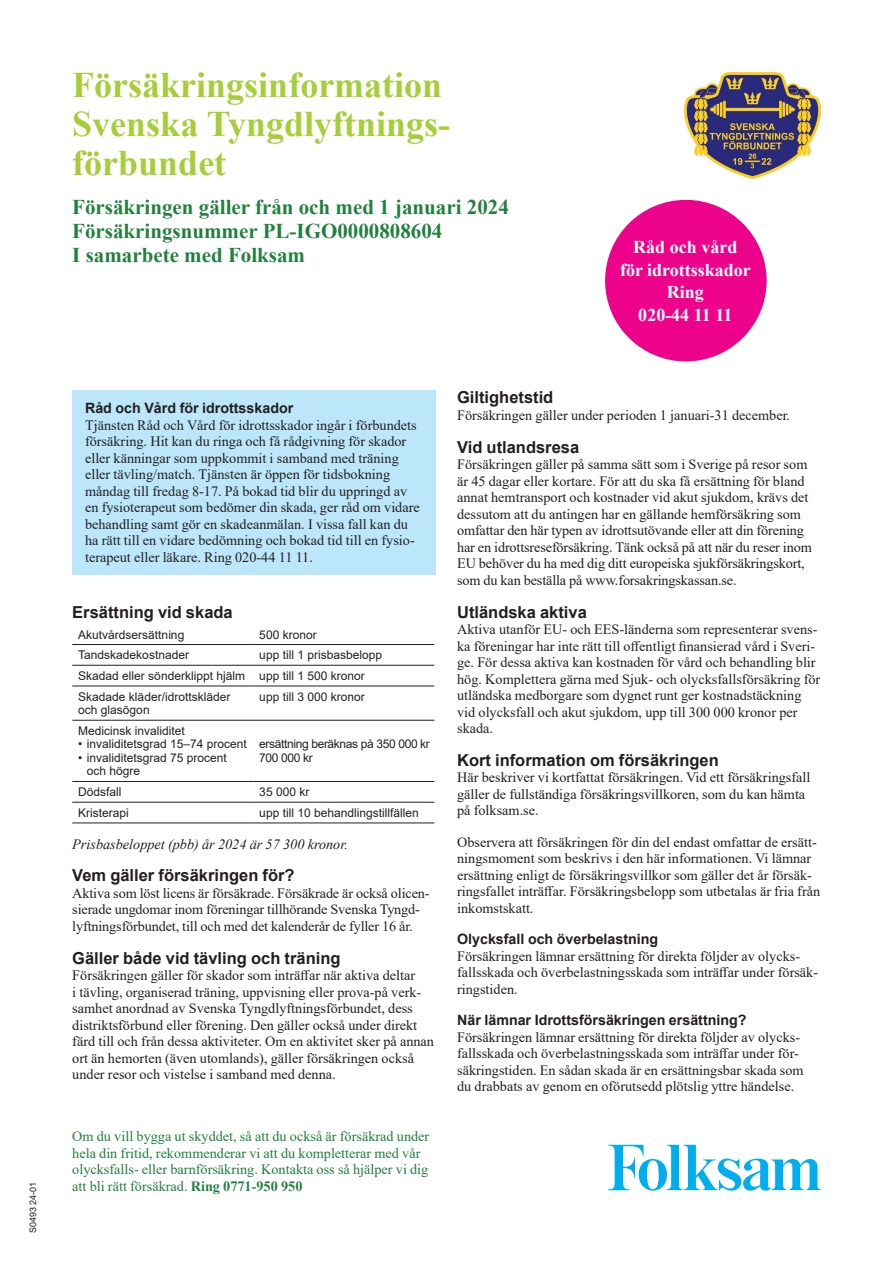
<style>
.page{position:relative;width:893px;height:1263px;background:#fff}
.page>*{position:absolute;margin:0;border:0;box-sizing:border-box;transform-origin:0 0}
.Rubrik_2_Framsida_24pt_Times{font:700 36px "Times New Roman";color:#a6ce39}
.Rubrik_4_Framsida_14pt_Times{font:700 21px/24px "Times New Roman";color:#20813c}
.t1{font:700 18px/22.5px "Times New Roman";color:#fff;text-align:center}
._0_Rubrik_5_11pt__Arial_R2{font:700 16.5px "Arial";color:#231f20}
._0_Brödtext{font:14.25px/16.5px "Times New Roman";color:#231f20}
._0_Brödtext_nytt_stycke{font:14.25px/16.5px "Times New Roman";color:#231f20}
.t2{font:14.25px/16.5px "Times New Roman";color:#20813c}
._0_Rubrik_6_9_5pt_Arial_R3{font:700 14.25px "Arial";color:#231f20}
._0_Rubrik_7_9_5pt__Italic_Times_R4{font:italic 14.25px "Times New Roman";color:#231f20}
._0_Tabell_Text{font:12px/13.5px "Arial";color:#231f20}
._0_Tabell_Text-2{font:12px/13.5px "Arial";letter-spacing:-.03em;color:#231f20}
.Trycksaksnummer{font:9px "Arial";color:#231f20}
.s1{font-weight:700}
</style>
<div class="page">
<div style="left:605px;top:200px;width:162px;height:161px;background:#ed028c;border-radius:50%"></div>
<svg style="left:608px;top:1145px;width:213px;height:46px"></svg>
<div style="left:72px;top:390px;width:364px;height:185px;background:#bce6fa"></div>
<hr style="left:72px;top:644px;width:181px;height:1px;background:#231f20">
<hr style="left:253px;top:644px;width:181px;height:1px;background:#231f20">
<hr style="left:72px;top:665px;width:181px;height:1px;background:#231f20">
<hr style="left:253px;top:665px;width:181px;height:1px;background:#231f20">
<hr style="left:72px;top:686px;width:181px;height:1px;background:#231f20">
<hr style="left:253px;top:686px;width:181px;height:1px;background:#231f20">
<hr style="left:72px;top:720px;width:181px;height:1px;background:#231f20">
<hr style="left:253px;top:720px;width:181px;height:1px;background:#231f20">
<hr style="left:72px;top:781px;width:181px;height:1px;background:#231f20">
<hr style="left:253px;top:781px;width:181px;height:1px;background:#231f20">
<hr style="left:72px;top:802px;width:181px;height:1px;background:#231f20">
<hr style="left:253px;top:802px;width:181px;height:1px;background:#231f20">
<hr style="left:72px;top:823px;width:181px;height:1px;background:#231f20">
<hr style="left:253px;top:823px;width:181px;height:1px;background:#231f20">
<img style="left:685px;top:72px;width:136px;height:106px">
<p class="Trycksaksnummer" style="left:27px;top:1233px;width:53px;rotate:-90deg">S0493 24-01</p>
<p class="Rubrik_2_Framsida_24pt_Times" style="left:72px;top:59px;width:372px">Försäkringsinformation</p>
<p class="Rubrik_2_Framsida_24pt_Times" style="left:72px;top:98px;width:379px">Svenska Tyngdlyftnings-</p>
<p class="Rubrik_2_Framsida_24pt_Times" style="left:72px;top:137px;width:156px">förbundet</p>
<p class="Rubrik_4_Framsida_14pt_Times" style="left:72px;top:194px;width:438px">Försäkringen gäller från och med 1 januari 2024<br>Försäkringsnummer PL-IGO0000808604<br>I samarbete med Folksam</p>
<p class="t1" style="left:620px;top:235px;width:132px">Råd och vård för idrottsskador<br>Ring<br>020-44 11 11</p>
<p class="_0_Rubrik_6_9_5pt_Arial_R3" style="left:85px;top:398px;width:210px">Råd och Vård för idrottsskador</p>
<p class="_0_Brödtext" style="left:85px;top:416px;width:336px">Tjänsten Råd och Vård för idrottsskador ingår i förbundets försäkring. Hit kan du ringa och få rådgivning för skador eller känningar som uppkommit i samband med träning eller tävling/match. Tjänsten är öppen för tidsbokning måndag till fredag 8-17. På bokad tid blir du uppringd av en fysioterapeut som bedömer din skada, ger råd om vidare behandling samt gör en skadeanmälan. I vissa fall kan du ha rätt till en vidare bedömning och bokad tid till en fysio&shy;terapeut eller läkare. Ring 020-44 11 11.</p>
<p class="_0_Rubrik_5_11pt__Arial_R2" style="left:72px;top:600px;width:162px">Ersättning vid skada</p>
<p class="_0_Tabell_Text" style="left:78px;top:627px;width:108px">Akutvårdsersättning</p>
<p class="_0_Tabell_Text" style="left:259px;top:627px;width:59px">500 kronor</p>
<p class="_0_Tabell_Text" style="left:78px;top:648px;width:112px">Tandskadekostnader</p>
<p class="_0_Tabell_Text" style="left:259px;top:648px;width:124px">upp till 1 prisbasbelopp</p>
<p class="_0_Tabell_Text" style="left:78px;top:669px;width:168px">Skadad eller sönderklippt hjälm</p>
<p class="_0_Tabell_Text" style="left:259px;top:669px;width:107px">upp till 1 500 kronor</p>
<p class="_0_Tabell_Text" style="left:78px;top:690px;width:154px">Skadade kläder/idrottskläder och glasögon</p>
<p class="_0_Tabell_Text" style="left:259px;top:690px;width:107px">upp till 3 000 kronor</p>
<p class="_0_Tabell_Text" style="left:78px;top:724px;width:108px">Medicinsk invaliditet</p>
<p class="_0_Tabell_Text" style="left:78px;top:737px;width:170px">• invaliditetsgrad 15–74 procent</p>
<p class="_0_Tabell_Text" style="left:87px;top:751px;width:142px;text-indent:-9px">• invaliditetsgrad 75 procent och högre</p>
<p class="_0_Tabell_Text-2" style="left:259px;top:737px;width:172px">ersättning beräknas på 350 000 kr<br>700 000 kr</p>
<p class="_0_Tabell_Text" style="left:78px;top:785px;width:45px">Dödsfall</p>
<p class="_0_Tabell_Text" style="left:259px;top:785px;width:52px">35 000 kr</p>
<p class="_0_Tabell_Text" style="left:78px;top:806px;width:52px">Kristerapi</p>
<p class="_0_Tabell_Text" style="left:259px;top:806px;width:161px">upp till 10 behandlingstillfällen</p>
<p class="_0_Rubrik_7_9_5pt__Italic_Times_R4" style="left:72px;top:834px;width:277px">Prisbasbeloppet (pbb) år 2024 är 57 300 kronor.</p>
<p class="_0_Rubrik_5_11pt__Arial_R2" style="left:72px;top:864px;width:224px">Vem gäller försäkringen för?</p>
<p class="_0_Brödtext" style="left:72px;top:884px;width:359px">Aktiva som löst licens är försäkrade. Försäkrade är också olicen&shy;sierade ungdomar inom föreningar tillhörande Svenska Tyngd&shy;lyftningsförbundet, till och med det kalenderår de fyller 16 år.</p>
<p class="_0_Rubrik_5_11pt__Arial_R2" style="left:72px;top:946px;width:270px">Gäller både vid tävling och träning</p>
<p class="_0_Brödtext" style="left:72px;top:967px;width:363px">Försäkringen gäller för skador som inträffar när aktiva deltar<br>i tävling, organiserad träning, uppvisning eller prova-på verk&shy;samhet anordnad av Svenska Tyngdlyftningsförbundet, dess distriktsförbund eller förening. Den gäller också under direkt färd till och från dessa aktiviteter. Om en aktivitet sker på annan ort än hemorten (även utomlands), gäller försäkringen också under resor och vistelse i samband med denna.</p>
<p class="t2" style="left:72px;top:1128px;width:359px">Om du vill bygga ut skyddet, så att du också är försäkrad under hela din fritid, rekommenderar vi att du kompletterar med vår olycksfalls- eller barnförsäkring. Kontakta oss så hjälper vi dig att bli rätt försäkrad. <span class="s1">Ring 0771-950 950</span></p>
<p class="_0_Rubrik_5_11pt__Arial_R2" style="left:457px;top:386px;width:98px">Giltighetstid</p>
<p class="_0_Brödtext" style="left:457px;top:406px;width:335px">Försäkringen gäller under perioden 1 januari-31 december.</p>
<p class="_0_Rubrik_5_11pt__Arial_R2" style="left:457px;top:435px;width:124px">Vid utlandsresa</p>
<p class="_0_Brödtext" style="left:457px;top:456px;width:356px">Försäkringen gäller på samma sätt som i Sverige på resor som är 45 dagar eller kortare. För att du ska få ersättning för bland annat hemtransport och kostnader vid akut sjukdom, krävs det dessutom att du antingen har en gällande hemförsäkring som omfattar den här typen av idrottsutövande eller att din förening har en idrottsreseförsäkring. Tänk också på att när du reser inom EU behöver du ha med dig ditt europeiska sjukförsäkringskort, som du kan beställa på www.forsakringskassan.se.</p>
<p class="_0_Rubrik_5_11pt__Arial_R2" style="left:457px;top:600px;width:131px">Utländska aktiva</p>
<p class="_0_Brödtext" style="left:457px;top:620px;width:365px">Aktiva utanför EU- och EES-länderna som representerar svens&shy;ka föreningar har inte rätt till offentligt finansierad vård i Sveri&shy;ge. För dessa aktiva kan kostnaden för vård och behandling blir hög. Komplettera gärna med Sjuk- och olycksfallsförsäkring för utländska medborgare som dygnet runt ger kostnadstäckning vid olycksfall och akut sjukdom, upp till 300 000 kronor per skada.</p>
<p class="_0_Rubrik_5_11pt__Arial_R2" style="left:457px;top:748px;width:263px">Kort information om försäkringen</p>
<p class="_0_Brödtext" style="left:457px;top:769px;width:355px">Här beskriver vi kortfattat försäkringen. Vid ett försäkringsfall gäller de fullständiga försäkringsvillkoren, som du kan hämta på folksam.se.</p>
<p class="_0_Brödtext_nytt_stycke" style="left:457px;top:833px;width:365px">Observera att försäkringen för din del endast omfattar de ersätt&shy;ningsmoment som beskrivs i den här informationen. Vi lämnar ersättning enligt de försäkringsvillkor som gäller det år försäk&shy;ringsfallet inträffar. Försäkringsbelopp som utbetalas är fria från inkomstskatt.</p>
<p class="_0_Rubrik_6_9_5pt_Arial_R3" style="left:457px;top:929px;width:203px">Olycksfall och överbelastning</p>
<p class="_0_Brödtext" style="left:457px;top:947px;width:363px">Försäkringen lämnar ersättning för direkta följder av olycks&shy;fallsskada och överbelastningsskada som inträffar under försäk&shy;ringstiden.</p>
<p class="_0_Rubrik_6_9_5pt_Arial_R3" style="left:457px;top:1010px;width:291px">När lämnar Idrottsförsäkringen ersättning?</p>
<p class="_0_Brödtext" style="left:457px;top:1028px;width:344px">Försäkringen lämnar ersättning för direkta följder av olycks-</p>
<p class="_0_Brödtext" style="left:457px;top:1045px;width:348px">fallsskada och överbelastningsskada som inträffar under för&shy;säkringstiden. En sådan skada är en ersättningsbar skada som du drabbats av genom en oförutsedd plötslig yttre händelse.</p>
</div>
